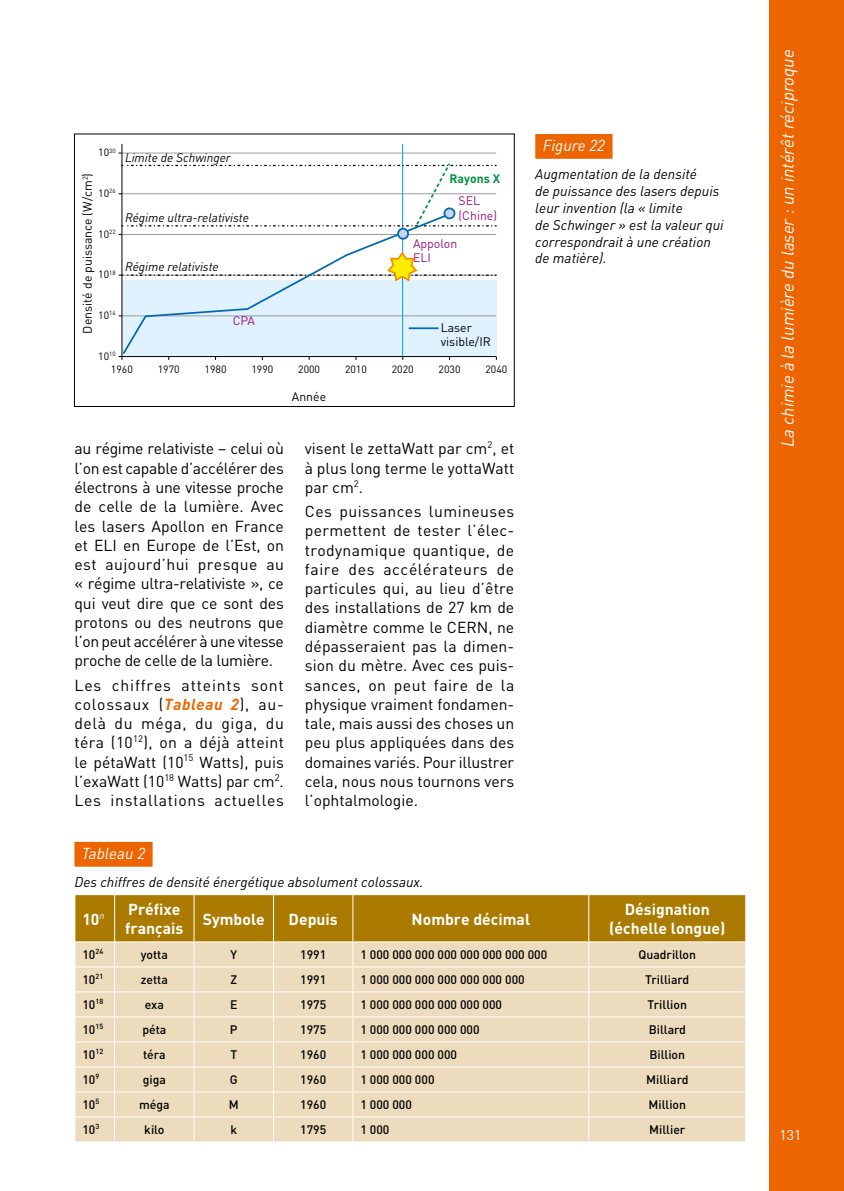
<style>
.page{position:relative;width:844px;height:1191px;background:#fff}
.page>*{position:absolute;margin:0;border:0;box-sizing:border-box;transform-origin:0 0}
.t1{font:italic 17.5px "DIN";color:#fff}
._04-Texte_courant{font:15.75px/19.2px "DIN";color:#000;text-align:justify}
.Tetieres{font:700 15.75px/19.2px "DIN";color:#fff}
._05_legende_numero{font:italic 15.75px "DIN";color:#fff}
._05-legendes{font:italic 14px/16.8px "DIN";color:#000}
.t2{font:14px "DIN";color:#fff}
.Relettrer{font:500 12.25px "DIN";color:#000}
.t3{font:italic 12.25px "DIN";color:#000}
.t4{font:12.25px/14.7px "DIN";color:#000}
.t5{font:12.25px/14.7px "DIN";color:#941680}
.t6{font:700 12.25px "DIN";color:#00943e}
.t7{font:10.5px "DIN";color:#000}
.s1{font-weight:700;font-style:italic;color:#ec6500}
</style>
<div class="page">
<div style="left:769px;top:0;width:74px;height:1191px;background:#ec6500"></div>
<div style="left:122px;top:280px;width:374px;height:76px;background:#dff2fd"></div>
<hr style="left:122px;top:356px;width:374px;height:1px;background:#000">
<hr style="left:122px;top:315px;width:374px;height:1px;background:#9c9c9d">
<hr style="left:122px;top:153px;width:374px;height:1px;background:#9c9c9d">
<hr style="left:121px;top:144px;width:1px;height:212px;background:#000">
<hr style="left:402px;top:144px;width:1px;height:212px;background:#009ee3">
<svg style="left:121px;top:235px;width:331px;height:121px"></svg>
<svg style="left:118px;top:161px;width:378px;height:74px"></svg>
<div style="left:398px;top:229px;width:10px;height:10px;background:#c7d5ee;border-radius:50%"></div>
<div style="left:397px;top:228px;width:12px;height:12px;border:2px solid #0068b4;border-radius:50%"></div>
<div style="left:444px;top:208px;width:10px;height:10px;background:#c7d5ee;border-radius:50%"></div>
<div style="left:443px;top:207px;width:12px;height:12px;border:2px solid #0068b4;border-radius:50%"></div>
<hr style="left:408px;top:327px;width:30px;height:2px;background:#0068b4">
<svg style="left:118px;top:250px;width:378px;height:33px"></svg>
<div style="left:74px;top:133px;width:440px;height:274px;border:1px solid #000"></div>
<div style="left:535px;top:134px;width:77px;height:25px;background:#ec6500"></div>
<div style="left:74px;top:842px;width:78px;height:24px;background:#ec6500"></div>
<svg style="left:74px;top:894px;width:672px;height:247px;background:#e0ca9c"></svg>
<p class="t7" style="left:98px;top:146px;width:19px">10<sup>30</sup></p>
<p class="t4" style="left:80px;top:333px;width:162px;rotate:-90deg">Densité de puissance (W/cm<sup>2</sup>)</p>
<p class="t7" style="left:98px;top:186px;width:19px">10<sup>26</sup></p>
<p class="t7" style="left:98px;top:227px;width:19px">10<sup>22</sup></p>
<p class="t7" style="left:98px;top:268px;width:19px">10<sup>18</sup></p>
<p class="t7" style="left:98px;top:309px;width:19px">10<sup>14</sup></p>
<p class="t7" style="left:98px;top:349px;width:19px">10<sup>10</sup></p>
<p class="t3" style="left:125px;top:149px;width:107px">Limite de Schwinger</p>
<p class="t3" style="left:125px;top:210px;width:125px">Régime ultra-relativiste</p>
<p class="t3" style="left:125px;top:259px;width:95px">Régime relativiste</p>
<p class="t5" style="left:233px;top:313px;width:24px">CPA</p>
<p class="t6" style="left:449px;top:170px;width:52px">Rayons X</p>
<p class="t5" style="left:458px;top:193px;width:40px">SEL (Chine)</p>
<p class="t5" style="left:413px;top:236px;width:46px">Appolon<br>ELI</p>
<p class="t4" style="left:440px;top:320px;width:52px">Laser visible/IR</p>
<p class="t7" style="left:111px;top:362px;width:23px">1960</p>
<p class="t7" style="left:158px;top:362px;width:23px">1970</p>
<p class="t7" style="left:204px;top:362px;width:23px">1980</p>
<p class="t7" style="left:251px;top:362px;width:23px">1990</p>
<p class="t7" style="left:298px;top:362px;width:23px">2000</p>
<p class="t7" style="left:345px;top:362px;width:23px">2010</p>
<p class="t7" style="left:391px;top:362px;width:23px">2020</p>
<p class="t7" style="left:438px;top:362px;width:23px">2030</p>
<p class="t7" style="left:485px;top:362px;width:23px">2040</p>
<p class="t4" style="left:292px;top:389px;width:36px">Année</p>
<p class="_04-Texte_courant" style="left:74px;top:439px;width:211px">au régime relativiste – celui où l’on est capable d’accélérer des électrons à une vitesse proche de celle de la lumière. Avec les lasers Apollon en France et ELI en Europe de l’Est, on est aujourd’hui presque au « régime ultra-relativiste », ce qui veut dire que ce sont des protons ou des neutrons que l’on peut accélérer à une vitesse proche de celle de la lumière.</p>
<p class="_04-Texte_courant" style="left:74px;top:675px;width:211px">Les chiffres atteints sont colossaux (<span class="s1">Tableau 2</span>), au&shy;delà du méga, du giga, du téra (10<sup>12</sup>), on a déjà atteint le pétaWatt (10<sup>15</sup> Watts), puis l’exaWatt (10<sup>18</sup> Watts) par cm<sup>2</sup>.<br>Les installations actuelles</p>
<p class="_04-Texte_courant" style="left:305px;top:439px;width:211px">visent le zettaWatt par cm<sup>2</sup>, et à plus long terme le yottaWatt par cm<sup>2</sup>.</p>
<p class="_04-Texte_courant" style="left:305px;top:501px;width:211px">Ces puissances lumineuses permettent de tester l’élec&shy;trodynamique quantique, de faire des accélérateurs de particules qui, au lieu d’être des installations de 27 km de diamètre comme le CERN, ne dépasseraient pas la dimen&shy;sion du mètre. Avec ces puis&shy;sances, on peut faire de la physique vraiment fondamen&shy;tale, mais aussi des choses un peu plus appliquées dans des domaines variés. Pour illustrer cela, nous nous tournons vers l’ophtalmologie.</p>
<p class="_05_legende_numero" style="left:542px;top:136px;width:64px">Figure 22</p>
<p class="_05-legendes" style="left:535px;top:166px;width:190px">Augmentation de la densité<br>de puissance des lasers depuis leur invention (la « limite<br>de Schwinger » est la valeur qui correspondrait à une création de matière).</p>
<p class="_05_legende_numero" style="left:82px;top:843px;width:65px">Tableau 2</p>
<p class="_05-legendes" style="left:74px;top:873px;width:350px">Des chiffres de densité énergétique absolument colossaux.</p>
<p class="Tetieres" style="left:82px;top:908px;width:24px">10<sup>n</sup></p>
<p class="Tetieres" style="left:125px;top:899px;width:60px">Préfixe français</p>
<p class="Tetieres" style="left:203px;top:908px;width:64px">Symbole</p>
<p class="Tetieres" style="left:288px;top:908px;width:51px">Depuis</p>
<p class="Tetieres" style="left:411px;top:908px;width:120px">Nombre décimal</p>
<p class="Tetieres" style="left:609px;top:899px;width:117px;text-align:center">Désignation (échelle longue)</p>
<p class="Relettrer" style="left:82px;top:946px;width:22px">10<sup>24</sup></p>
<p class="Relettrer" style="left:141px;top:946px;width:28px">yotta</p>
<p class="Relettrer" style="left:230px;top:946px;width:8px">Y</p>
<p class="Relettrer" style="left:300px;top:946px;width:28px">1991</p>
<p class="Relettrer" style="left:360px;top:946px;width:188px">1 000 000 000 000 000 000 000 000</p>
<p class="Relettrer" style="left:638px;top:946px;width:59px">Quadrillon</p>
<p class="Relettrer" style="left:82px;top:971px;width:22px">10<sup>21</sup></p>
<p class="Relettrer" style="left:141px;top:971px;width:29px">zetta</p>
<p class="Relettrer" style="left:230px;top:971px;width:8px">Z</p>
<p class="Relettrer" style="left:300px;top:971px;width:28px">1991</p>
<p class="Relettrer" style="left:360px;top:971px;width:166px">1 000 000 000 000 000 000 000</p>
<p class="Relettrer" style="left:645px;top:971px;width:46px">Trilliard</p>
<p class="Relettrer" style="left:82px;top:996px;width:22px">10<sup>18</sup></p>
<p class="Relettrer" style="left:145px;top:996px;width:21px">exa</p>
<p class="Relettrer" style="left:230px;top:996px;width:9px">E</p>
<p class="Relettrer" style="left:300px;top:996px;width:28px">1975</p>
<p class="Relettrer" style="left:360px;top:996px;width:143px">1 000 000 000 000 000 000</p>
<p class="Relettrer" style="left:647px;top:996px;width:41px">Trillion</p>
<p class="Relettrer" style="left:82px;top:1021px;width:22px">10<sup>15</sup></p>
<p class="Relettrer" style="left:142px;top:1021px;width:25px">péta</p>
<p class="Relettrer" style="left:230px;top:1021px;width:9px">P</p>
<p class="Relettrer" style="left:300px;top:1021px;width:28px">1975</p>
<p class="Relettrer" style="left:360px;top:1021px;width:121px">1 000 000 000 000 000</p>
<p class="Relettrer" style="left:648px;top:1021px;width:39px">Billard</p>
<p class="Relettrer" style="left:82px;top:1046px;width:22px">10<sup>12</sup></p>
<p class="Relettrer" style="left:143px;top:1046px;width:24px">téra</p>
<p class="Relettrer" style="left:230px;top:1046px;width:8px">T</p>
<p class="Relettrer" style="left:300px;top:1046px;width:28px">1960</p>
<p class="Relettrer" style="left:360px;top:1046px;width:98px">1 000 000 000 000</p>
<p class="Relettrer" style="left:649px;top:1046px;width:37px">Billion</p>
<p class="Relettrer" style="left:82px;top:1071px;width:18px">10<sup>9</sup></p>
<p class="Relettrer" style="left:143px;top:1071px;width:25px">giga</p>
<p class="Relettrer" style="left:230px;top:1071px;width:9px">G</p>
<p class="Relettrer" style="left:300px;top:1071px;width:28px">1960</p>
<p class="Relettrer" style="left:360px;top:1071px;width:76px">1 000 000 000</p>
<p class="Relettrer" style="left:646px;top:1071px;width:44px">Milliard</p>
<p class="Relettrer" style="left:82px;top:1096px;width:18px">10<sup>5</sup></p>
<p class="Relettrer" style="left:139px;top:1096px;width:32px">méga</p>
<p class="Relettrer" style="left:229px;top:1096px;width:11px">M</p>
<p class="Relettrer" style="left:300px;top:1096px;width:28px">1960</p>
<p class="Relettrer" style="left:360px;top:1096px;width:53px">1 000 000</p>
<p class="Relettrer" style="left:648px;top:1096px;width:39px">Million</p>
<p class="Relettrer" style="left:82px;top:1121px;width:18px">10<sup>3</sup></p>
<p class="Relettrer" style="left:144px;top:1121px;width:22px">kilo</p>
<p class="Relettrer" style="left:230px;top:1121px;width:8px">k</p>
<p class="Relettrer" style="left:300px;top:1121px;width:28px">1795</p>
<p class="Relettrer" style="left:360px;top:1121px;width:31px">1 000</p>
<p class="Relettrer" style="left:649px;top:1121px;width:38px">Millier</p>
<p class="t1" style="left:776px;top:447px;width:399px;rotate:-90deg">La chimie à la lumière du laser : un intérêt réciproque</p>
<p class="t2" style="left:779px;top:1125px;width:23px">131</p>
</div>
